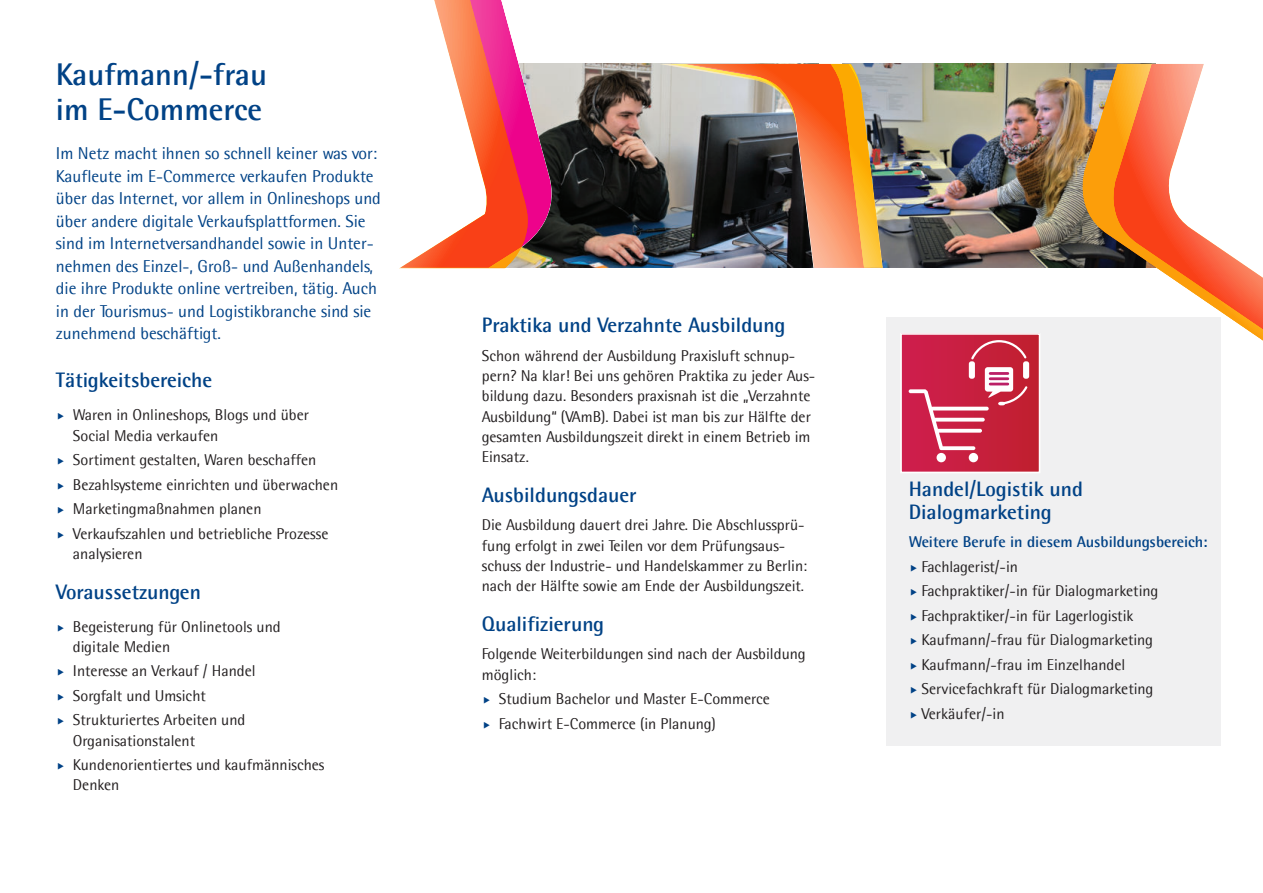
<style>
.page{position:relative;width:1263px;height:893px;background:#fff}
.page>*{position:absolute;margin:0;border:0;box-sizing:border-box;transform-origin:0 0}
.t1{font:700 31.5px/34.5px "Agfa Rotis Semisans";color:#014286}
.t2{font:700 21px/22.5px "Agfa Rotis Semisans";color:#014286}
.t3{font:17.25px/22.5px "Agfa Rotis Semisans";color:#014286}
.t4{font:15.75px/24.5px "Agfa Rotis Semisans";color:#231f20}
.t5{font:700 15.75px "Agfa Rotis Semisans";color:#014286}
</style>
<div class="page">
<img style="left:562px;top:64px;width:86px;height:204px">
<img style="left:898px;top:64px;width:174px;height:204px">
<svg style="left:400px;top:0;width:162px;height:268px"></svg>
<svg style="left:1072px;top:64px;width:10px;height:254px"></svg>
<svg style="left:1082px;top:64px;width:181px;height:277px"></svg>
<img style="left:648px;top:64px;width:250px;height:204px">
<svg style="left:656px;top:64px;width:10px;height:204px"></svg>
<img style="left:666px;top:64px;width:217px;height:204px">
<div style="left:885px;top:318px;width:335px;height:428px;background:#f0f0f1"></div>
<div style="left:901px;top:334px;width:138px;height:138px;background:linear-gradient(to right,#cf1f4f,#c0202f)"></div>
<svg style="left:909px;top:340px;width:120px;height:122px"></svg>
<div style="left:900px;top:333px;width:140px;height:140px;border:2px solid #fff"></div>
<h1 class="t1" style="left:56px;top:59px;width:213px">Kaufmann/-frau im E-Commerce</h1>
<p class="t3" style="left:56px;top:143px;width:326px">Im Netz macht ihnen so schnell keiner was vor:<br>Kaufleute im E-Commerce verkaufen Produkte über das Internet, vor allem in Onlineshops und über andere digitale Verkaufsplattformen. Sie sind im Internetversandhandel sowie in Unter&shy;nehmen des Einzel-, Groß- und Außenhandels, die ihre Produkte online vertreiben, tätig. Auch in der Tourismus- und Logistikbranche sind sie zunehmend beschäftigt.</p>
<h2 class="t2" style="left:56px;top:370px;width:158px">Tätigkeitsbereiche</h2>
<p class="t4" style="left:73px;top:406px;width:238px;line-height:20.2px">Waren in Onlineshops, Blogs und über<br>Social Media verkaufen</p>
<p class="t4" style="left:73px;top:449px;width:267px">Sortiment gestalten, Waren beschaffen Bezahlsysteme einrichten und überwachen Marketingmaßnahmen planen Verkaufszahlen und betriebliche Prozesse</p>
<p class="t4" style="left:73px;top:542px;width:71px">analysieren</p>
<h2 class="t2" style="left:56px;top:581px;width:147px">Voraussetzungen</h2>
<p class="t4" style="left:73px;top:617px;width:209px;line-height:20.2px">Begeisterung für Onlinetools und digitale Medien</p>
<p class="t4" style="left:73px;top:660px;width:184px">Interesse an Verkauf / Handel<br>Sorgfalt und Umsicht<br>Strukturiertes Arbeiten und</p>
<p class="t4" style="left:73px;top:729px;width:253px">Organisationstalent<br>Kundenorientiertes und kaufmännisches</p>
<p class="t4" style="left:73px;top:774px;width:48px">Denken</p>
<h2 class="t2" style="left:482px;top:315px;width:305px">Praktika und Verzahnte Ausbildung</h2>
<p class="t4" style="left:482px;top:346px;width:335px;line-height:20.2px">Schon während der Ausbildung Praxisluft schnup&shy;pern? Na klar! Bei uns gehören Praktika zu jeder Aus&shy;bildung dazu. Besonders praxisnah ist die „Verzahnte Ausbildung“ (VAmB). Dabei ist man bis zur Hälfte der gesamten Ausbildungszeit direkt in einem Betrieb im Einsatz.</p>
<h2 class="t2" style="left:482px;top:485px;width:156px">Ausbildungsdauer</h2>
<p class="t4" style="left:482px;top:516px;width:327px;line-height:20.2px">Die Ausbildung dauert drei Jahre. Die Abschlussprü&shy;fung erfolgt in zwei Teilen vor dem Prüfungsaus&shy;schuss der Industrie- und Handelskammer zu Berlin: nach der Hälfte sowie am Ende der Ausbildungszeit.</p>
<h2 class="t2" style="left:482px;top:614px;width:124px">Qualifizierung</h2>
<p class="t4" style="left:482px;top:645px;width:325px;line-height:20.2px">Folgende Weiterbildungen sind nach der Ausbildung möglich:</p>
<p class="t4" style="left:499px;top:687px;width:273px">Studium Bachelor und Master E-Commerce<br>Fachwirt E-Commerce (in Planung)</p>
<h2 class="t2" style="left:909px;top:479px;width:176px">Handel/Logistik und<br>Dialogmarketing</h2>
<p class="t5" style="left:909px;top:535px;width:300px">Weitere Berufe in diesem Ausbildungsbereich:</p>
<p class="t4" style="left:921px;top:555px;width:238px">Fachlagerist/-in<br>Fachpraktiker/-in für Dialogmarketing<br>Fachpraktiker/-in für Lagerlogistik<br>Kaufmann/-frau für Dialogmarketing<br>Kaufmann/-frau im Einzelhandel<br>Servicefachkraft für Dialogmarketing<br>Verkäufer/-in</p>
</div>
